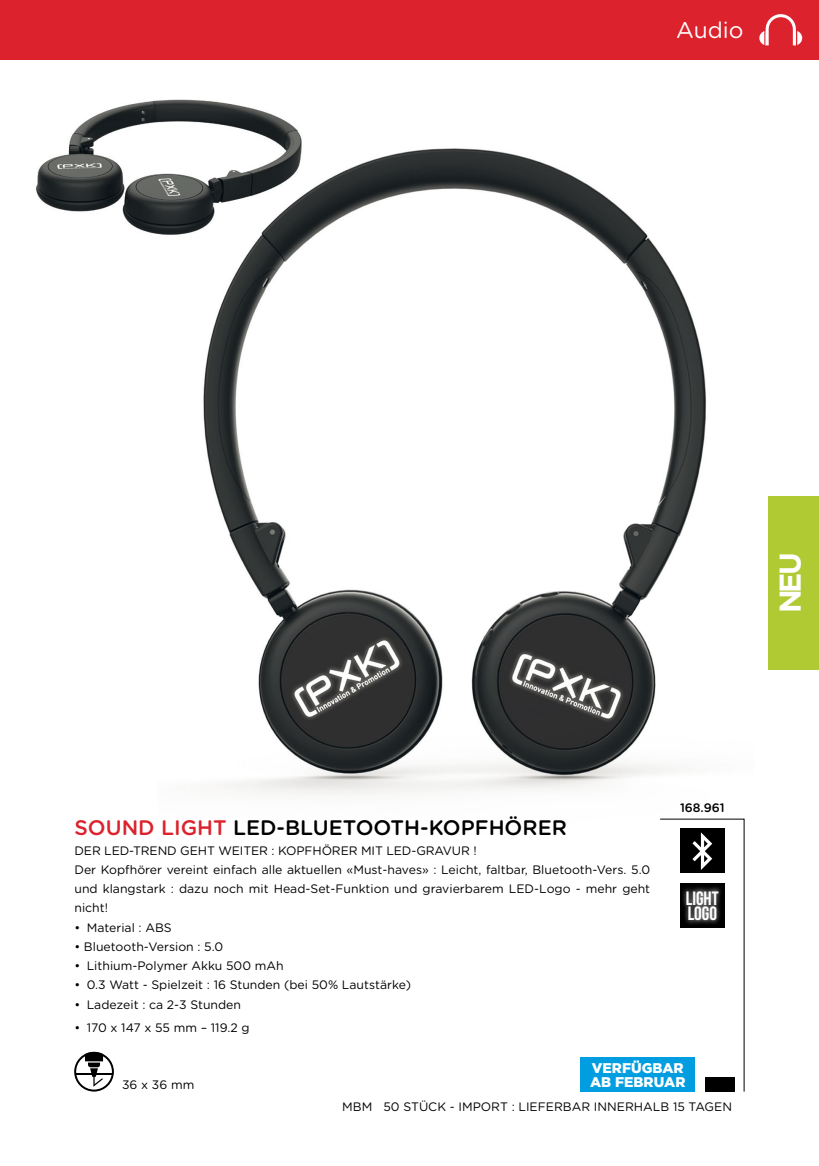
<style>
.page{position:relative;width:819px;height:1166px;background:#fff}
.page>*{position:absolute;margin:0;border:0;box-sizing:border-box;transform-origin:0 0}
.t1{font:700 30.1px "Gotham";color:#fff}
.t2{font:22.75px "Gotham Rounded";color:#fff}
.t3{font:500 21px "Gotham Rounded";color:#000}
.t4{font:19.25px/15.8px "Bebas Neue";color:#fff}
.t5{font:900 14px/14px "Gotham";color:#fff}
.t6{font:12.25px/19.2px "Gotham Rounded";color:#000}
.t7{font:500 12.25px "Gotham Rounded";color:#000}
.s1{color:#dc222d}
</style>
<div class="page">
<img style="left:36px;top:99px;width:670px;height:697px">
<div style="left:0;top:0;width:819px;height:60px;background:#dc222d"></div>
<svg style="left:759px;top:14px;width:43px;height:31px"></svg>
<svg style="left:659px;top:818px;width:86px;height:274px"></svg>
<svg style="left:74px;top:1052px;width:40px;height:39px"></svg>
<div style="left:580px;top:1057px;width:114px;height:34px;background:#009ee0"></div>
<div style="left:768px;top:496px;width:51px;height:174px;background:#b0ca34"></div>
<h2 class="t2" style="left:676px;top:15px;width:69px">Audio</h2>
<h1 class="t1" style="left:772px;top:613px;width:62px;rotate:-90deg">NEU</h1>
<h3 class="t3" style="left:74px;top:813px;width:494px"><span class="s1">SOUND LIGHT</span> LED-BLUETOOTH-KOPFHÖRER</h3>
<p class="t6" style="left:74px;top:840px;width:577px">DER LED-TREND GEHT WEITER : KOPFHÖRER MIT LED-GRAVUR !<br>Der Kopfhörer vereint einfach alle aktuellen «Must-haves» : Leicht, faltbar, Bluetooth-Vers. 5.0 und klangstark : dazu noch mit Head-Set-Funktion und gravierbarem LED-Logo - mehr geht nicht!</p>
<p class="t6" style="left:74px;top:917px;width:99px">• Material : ABS</p>
<p class="t6" style="left:74px;top:936px;width:150px">• Bluetooth-Version : 5.0</p>
<p class="t6" style="left:74px;top:956px;width:211px">• Lithium-Polymer Akku 500 mAh</p>
<p class="t6" style="left:74px;top:975px;width:338px">• 0.3 Watt - Spielzeit : 16 Stunden (bei 50% Lautstärke)</p>
<p class="t6" style="left:74px;top:994px;width:168px">• Ladezeit : ca 2-3 Stunden</p>
<p class="t6" style="left:74px;top:1017px;width:177px">• 170 x 147 x 55 mm – 119.2 g</p>
<p class="t7" style="left:680px;top:799px;width:46px">168.961</p>
<h3 class="t4" style="left:686px;top:890px;width:34px">LIGHT<br>LOGO</h3>
<p class="t6" style="left:122px;top:1074px;width:74px">36 x 36 mm</p>
<p class="t5" style="left:590px;top:1060px;width:97px">VERFÜGBAR<br>AB FEBRUAR</p>
<p class="t6" style="left:342px;top:1097px;width:391px">MBM 50 STÜCK - IMPORT : LIEFERBAR INNERHALB 15 TAGEN</p>
</div>
